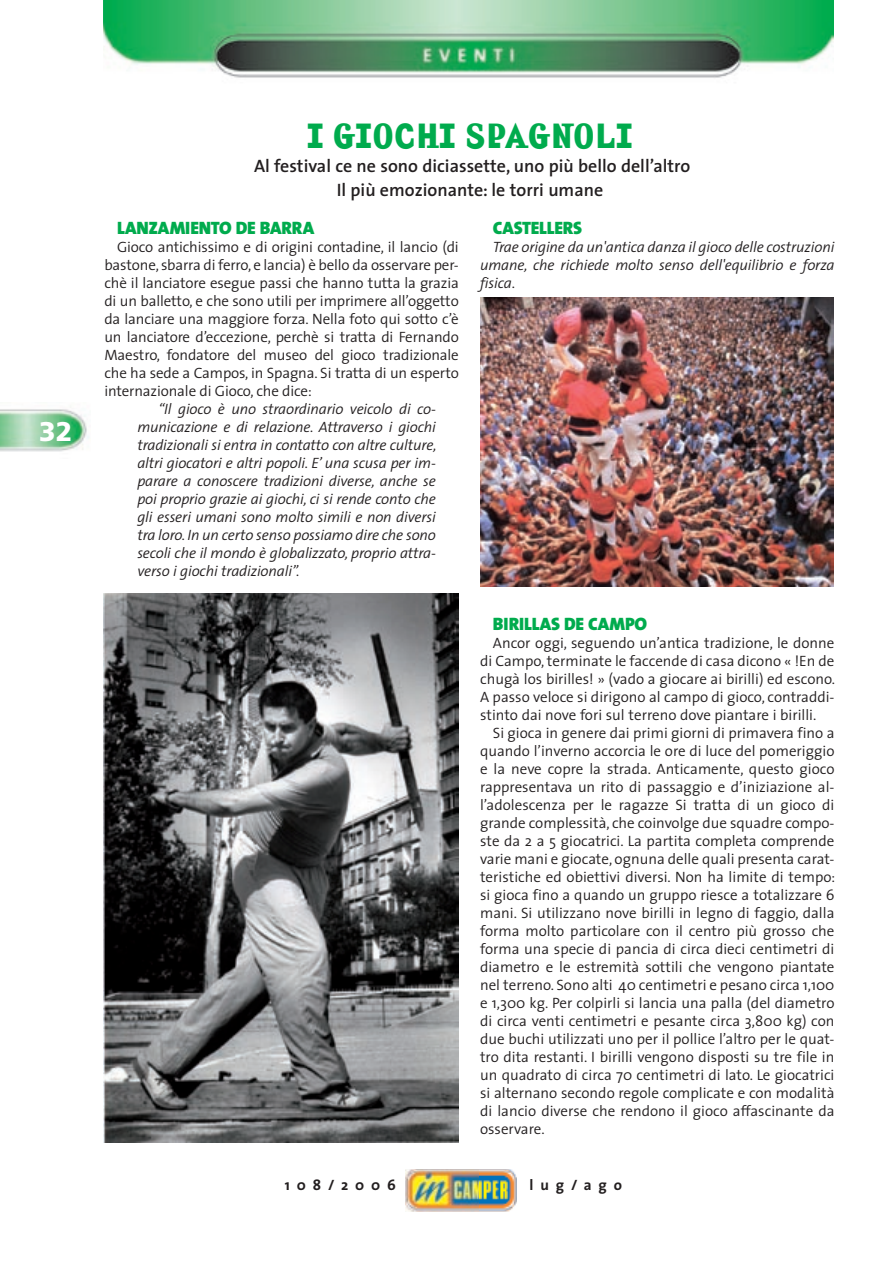
<style>
.page{position:relative;width:893px;height:1263px;background:#fff}
.page>*{position:absolute;margin:0;border:0;box-sizing:border-box;transform-origin:0 0}
.t1{font:700 33px "Amplifier";letter-spacing:-.01em;color:#00ab4d}
.t2{font:900 27px "Frutiger";color:#fff}
.t3{font:600 18px/24px "The Sans";color:#231f20;text-align:center}
.t4{font:900 18px "The Sans";letter-spacing:-.01em;color:#00ab4d}
.t5{font:300 15px/18px "The Sans";color:#231f20;text-align:justify}
.t6{font:italic 300 15px/18px "The Sans";letter-spacing:-.01em;color:#231f20;text-align:justify}
.t7{font:700 15px "The Sans";letter-spacing:.46em;color:#231f20}
.s1{font-style:normal}
</style>
<div class="page">
<img style="left:406px;top:1169px;width:110px;height:43px">
<img style="left:103px;top:0;width:730px;height:78px">
<img style="left:0;top:409px;width:89px;height:43px">
<img style="left:104px;top:594px;width:354px;height:549px">
<img style="left:480px;top:298px;width:353px;height:288px">
<h2 class="t2" style="left:39px;top:415px;width:35px">32</h2>
<h1 class="t1" style="left:307px;top:114px;width:328px">I GIOCHI SPAGNOLI</h1>
<p class="t3" style="left:254px;top:154px;width:438px">Al festival ce ne sono diciassette, uno più bello dell’altro<br>Il più emozionante: le torri umane</p>
<p class="t4" style="left:117px;top:213px;width:199px">LANZAMIENTO DE BARRA</p>
<p class="t5" style="left:104px;top:237px;width:356px;text-indent:13px">Gioco antichissimo e di origini contadine, il lancio (di bastone, sbarra di ferro, e lancia) è bello da osservare per&shy;chè il lanciatore esegue passi che hanno tutta la grazia di un balletto, e che sono utili per imprimere all’oggetto da lanciare una maggiore forza. Nella foto qui sotto c’è un lanciatore d’eccezione, perchè si tratta di Fernando Maestro, fondatore del museo del gioco tradizionale che ha sede a Campos, in Spagna. Si tratta di un esperto internazionale di Gioco, che dice:</p>
<p class="t6" style="left:137px;top:399px;width:301px;text-indent:21px">“Il gioco è uno straordinario veicolo di co&shy;municazione e di relazione. Attraverso i giochi tradizionali si entra in contatto con altre culture, altri giocatori e altri popoli. E’ una scusa per im&shy;parare a conoscere tradizioni diverse, anche se poi proprio grazie ai giochi, ci si rende conto che gli esseri umani sono molto simili e non diversi tra loro. In un certo senso possiamo dire che sono secoli che il mondo è globalizzato, proprio attra&shy;verso i giochi tradizionali”.</p>
<p class="t4" style="left:493px;top:213px;width:91px">CASTELLERS</p>
<p class="t6" style="left:480px;top:237px;width:356px;text-indent:13px">Trae origine da un'antica danza il gioco delle costruzioni umane, che richiede molto senso dell'equilibrio e forza fisica<span class="s1">.</span></p>
<p class="t4" style="left:493px;top:609px;width:156px">BIRILLAS DE CAMPO</p>
<p class="t5" style="left:480px;top:633px;width:357px;text-indent:13px">Ancor oggi, seguendo un’antica tradizione, le donne di Campo, terminate le faccende di casa dicono « !En de chugà los birilles! » (vado a giocare ai birilli) ed escono.<br>A passo veloce si dirigono al campo di gioco, contraddi&shy;stinto dai nove fori sul terreno dove piantare i birilli.</p>
<p class="t5" style="left:480px;top:723px;width:357px;text-indent:13px">Si gioca in genere dai primi giorni di primavera fino a quando l’inverno accorcia le ore di luce del pomeriggio e la neve copre la strada. Anticamente, questo gioco rappresentava un rito di passaggio e d’iniziazione al&shy;l’adolescenza per le ragazze Si tratta di un gioco di grande complessità, che coinvolge due squadre compo&shy;ste da 2 a 5 giocatrici. La partita completa comprende varie mani e giocate, ognuna delle quali presenta carat&shy;teristiche ed obiettivi diversi. Non ha limite di tempo: si gioca fino a quando un gruppo riesce a totalizzare 6 mani. Si utilizzano nove birilli in legno di faggio, dalla forma molto particolare con il centro più grosso che forma una specie di pancia di circa dieci centimetri di diametro e le estremità sottili che vengono piantate nel terreno. Sono alti 40 centimetri e pesano circa 1,100 e 1,300 kg. Per colpirli si lancia una palla (del diametro di circa venti centimetri e pesante circa 3,800 kg) con due buchi utilizzati uno per il pollice l’altro per le quat&shy;tro dita restanti. I birilli vengono disposti su tre file in un quadrato di circa 70 centimetri di lato. Le giocatrici si alternano secondo regole complicate e con modalità di lancio diverse che rendono il gioco affascinante da osservare.</p>
<p class="t7" style="left:285px;top:1172px;width:113px">108/2006</p>
<p class="t7" style="left:530px;top:1172px;width:94px">lug/ago</p>
</div>
